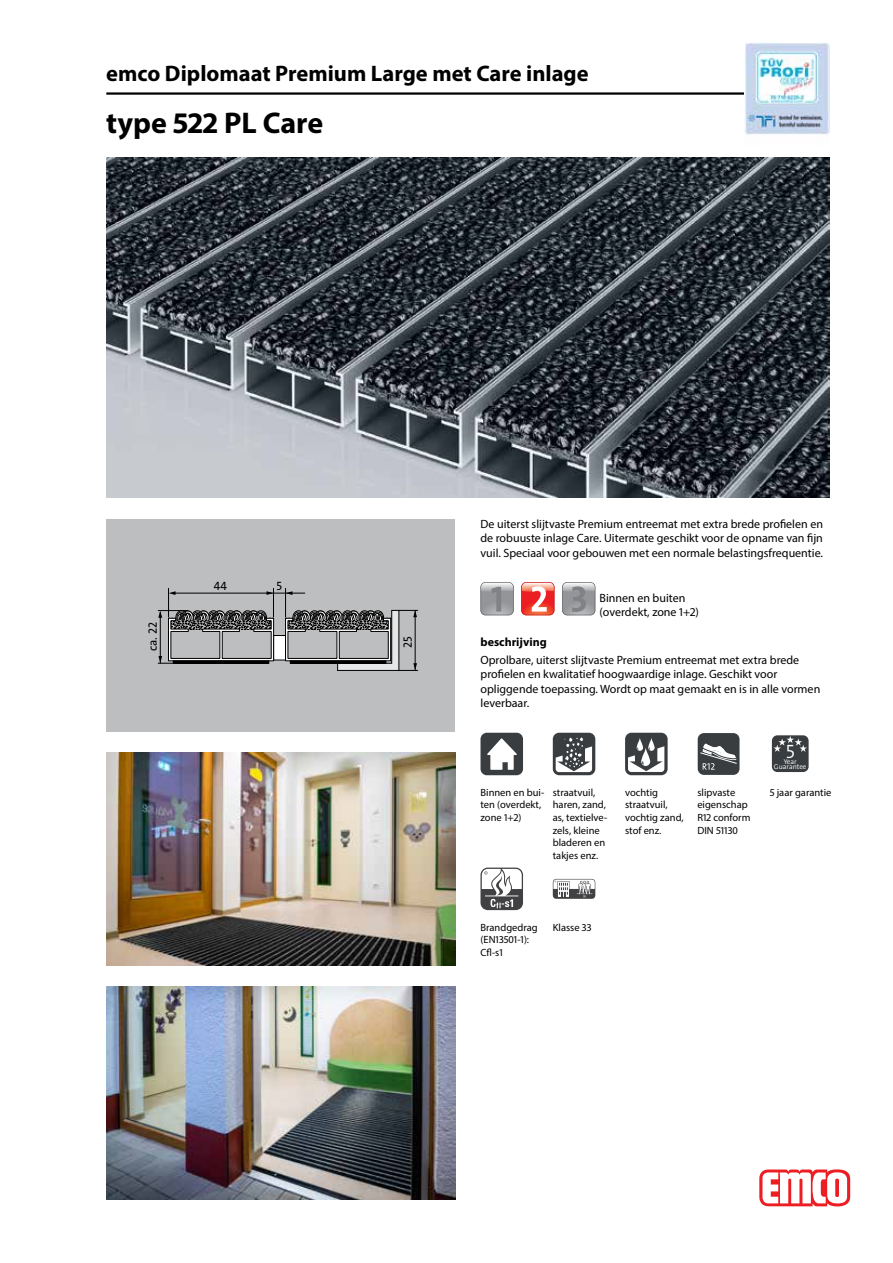
<style>
.page{position:relative;width:893px;height:1263px;background:#fff}
.page>*{position:absolute;margin:0;border:0;box-sizing:border-box;transform-origin:0 0}
.t1{font:700 30px "Myriad Pro";color:#000}
.t2{font:700 22.5px "Myriad Pro";color:#000}
.t3{font:300 19.5px "The Sans Os F";color:#fff}
.t4{font:12.15px "The Sans Os F";color:#000}
.t5{font:12px/14.4px "Myriad Pro";color:#000}
.t6{font:700 12px "Myriad Pro";color:#000}
.t7{font:10.5px/12.6px "Myriad Pro";color:#000}
.t8{font:300 7.05px/5.2px "The Sans Os F";color:#fff;text-align:center}
</style>
<div class="page">
<img style="left:106px;top:157px;width:723px;height:340px">
<hr style="left:106px;top:92px;width:723px;height:3px;background:#000">
<svg style="left:759px;top:1169px;width:91px;height:37px"></svg>
<img style="left:744px;top:43px;width:85px;height:92px">
<div style="left:106px;top:519px;width:349px;height:212px;background:#bcbec0"></div>
<div style="left:274px;top:635px;width:12px;height:25px;background:#fff"></div>
<hr style="left:273px;top:593px;width:32px;height:1px;background:#000">
<svg style="left:158px;top:588px;width:116px;height:76px"></svg>
<div style="left:173px;top:660px;width:96px;height:3px;border:1px solid #000"></div>
<svg style="left:285px;top:588px;width:133px;height:83px"></svg>
<div style="left:290px;top:660px;width:96px;height:3px;border:1px solid #000"></div>
<img style="left:106px;top:753px;width:349px;height:212px">
<img style="left:106px;top:986px;width:349px;height:213px">
<svg style="left:521px;top:582px;width:33px;height:33px"></svg>
<svg style="left:562px;top:582px;width:33px;height:33px"></svg>
<svg style="left:480px;top:582px;width:34px;height:33px"></svg>
<div style="left:480px;top:733px;width:43px;height:42px;background:#3a3d40;border-radius:6px"></div>
<svg style="left:487px;top:738px;width:30px;height:32px"></svg>
<svg style="left:553px;top:733px;width:42px;height:42px"></svg>
<svg style="left:556px;top:737px;width:36px;height:35px"></svg>
<div style="left:625px;top:733px;width:43px;height:42px;background:#3a3d40;border-radius:6px"></div>
<svg style="left:628px;top:738px;width:36px;height:34px"></svg>
<div style="left:698px;top:733px;width:41px;height:42px;background:#3a3d40;border-radius:6px"></div>
<svg style="left:700px;top:743px;width:37px;height:27px"></svg>
<div style="left:772px;top:735px;width:37px;height:37px;background:#3a3d40;border-radius:5px"></div>
<svg style="left:773px;top:736px;width:34px;height:16px"></svg>
<svg style="left:480px;top:867px;width:43px;height:43px"></svg>
<svg style="left:553px;top:879px;width:42px;height:20px"></svg>
<h2 class="t2" style="left:106px;top:59px;width:484px">emco Diplomaat Premium Large met Care inlage</h2>
<h1 class="t1" style="left:106px;top:103px;width:218px">type 522 PL Care</h1>
<p class="t4" style="left:145px;top:651px;width:31px;rotate:-90deg">ca. 22</p>
<p class="t4" style="left:214px;top:578px;width:15px">44</p>
<p class="t4" style="left:276px;top:578px;width:7px">5</p>
<p class="t4" style="left:400px;top:648px;width:13px;rotate:-90deg">25</p>
<p class="t5" style="left:480px;top:516px;width:344px;text-align:justify">De uiterst slijtvaste Premium entreemat met extra brede profielen en de robuuste inlage Care. Uitermate geschikt voor de opname van fijn vuil. Speciaal voor gebouwen met een normale belastingsfrequentie.</p>
<p class="t5" style="left:600px;top:590px;width:101px">Binnen en buiten (overdekt, zone 1+2)</p>
<p class="t6" style="left:480px;top:635px;width:68px">beschrijving</p>
<p class="t5" style="left:480px;top:652px;width:341px">Oprolbare, uiterst slijtvaste Premium entreemat met extra brede profielen en kwalitatief hoogwaardige inlage. Geschikt voor opliggende toepassing. Wordt op maat gemaakt en is in alle vormen leverbaar.</p>
<p class="t7" style="left:480px;top:786px;width:65px">Binnen en bui&shy;ten (overdekt, zone 1+2)</p>
<p class="t7" style="left:553px;top:786px;width:56px">straatvuil, haren, zand, as, textielve&shy;zels, kleine bladeren en takjes enz.</p>
<p class="t7" style="left:625px;top:786px;width:60px">vochtig straatvuil, vochtig zand, stof enz.</p>
<p class="t7" style="left:697px;top:786px;width:55px">slipvaste eigenschap<br>R12 conform<br>DIN 51130</p>
<h3 class="t3" style="left:786px;top:739px;width:10px">5</h3>
<p class="t8" style="left:774px;top:759px;width:34px">Year<br>Guarantee</p>
<p class="t7" style="left:770px;top:786px;width:63px">5 jaar garantie</p>
<p class="t7" style="left:480px;top:921px;width:59px">Brandgedrag (EN13501-1):<br>Cfl-s1</p>
<p class="t7" style="left:553px;top:921px;width:40px">Klasse 33</p>
</div>
